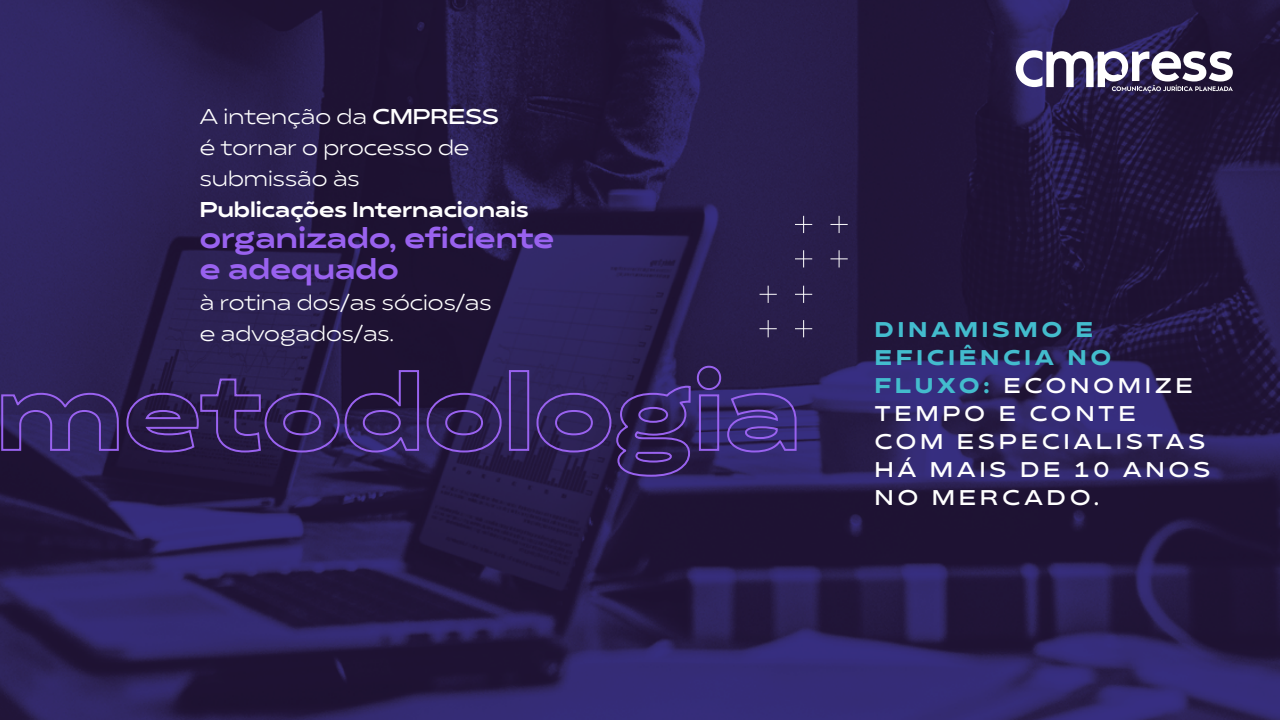
<style>
.page{position:relative;width:1280px;height:720px;background:#fff}
.page>*{position:absolute;margin:0;border:0;box-sizing:border-box;transform-origin:0 0}
.t1{font:28.9px/31px "Matahari Extended 800 Ext Ext Bd";color:#9962ef}
.t2{font:21.4px/31px "Matahari Extended 400 Ext Reg";color:#fff}
.t3{font:21.4px "Matahari Extended 800 Ext Ext Bd";color:#fff}
.t4{font:700 21.3px/28px "Matahari Extended 700 Ext";letter-spacing:.2em;color:#fff}
.t5{font:900 21.3px/28px "Matahari Extended 900 Ext";letter-spacing:.2em;color:#43bccd}
.s1{font-family:"Matahari Extended 700 Ext";font-weight:700}
.s2{font-family:"Matahari Extended 900 Ext";font-weight:900;color:#43bccd}
</style>
<div class="page">
<img style="left:0;top:0;width:1280px;height:720px">
<svg style="left:1016px;top:50px;width:217px;height:43px"></svg>
<svg style="left:0;top:369px;width:420px;height:84px;background:#33245b"></svg>
<svg style="left:426px;top:392px;width:77px;height:61px;background:#36255e"></svg>
<div style="left:509px;top:370px;width:20px;height:81px;border:2px solid #9962ef"></div>
<svg style="left:535px;top:365px;width:263px;height:113px;background:#362765"></svg>
<svg style="left:830px;top:216px;width:18px;height:17px"></svg>
<svg style="left:830px;top:250px;width:18px;height:17px"></svg>
<svg style="left:795px;top:216px;width:17px;height:17px"></svg>
<svg style="left:795px;top:250px;width:17px;height:17px"></svg>
<svg style="left:795px;top:286px;width:17px;height:17px"></svg>
<svg style="left:795px;top:320px;width:17px;height:17px"></svg>
<svg style="left:760px;top:286px;width:17px;height:17px"></svg>
<svg style="left:760px;top:320px;width:17px;height:17px"></svg>
<p class="t2" style="left:200px;top:102px;width:301px">A intenção da <span class="s1">CMPRESS </span>é tornar o processo de submissão às</p>
<p class="t3" style="left:200px;top:194px;width:330px">Publicações Internacionais</p>
<h1 class="t1" style="left:200px;top:224px;width:356px">organizado, eficiente e adequado</h1>
<p class="t2" style="left:200px;top:288px;width:293px">à rotina dos/as sócios/as e advogados/as.</p>
<p class="t5" style="left:875px;top:317px;width:238px">DINAMISMO E<br>EFICIÊNCIA NO</p>
<p class="t4" style="left:875px;top:372px;width:337px"><span class="s2">FLUXO:</span> ECONOMIZE<br>TEMPO E CONTE<br>COM ESPECIALISTAS<br>HÁ MAIS DE 10 ANOS<br>NO MERCADO.</p>
</div>
